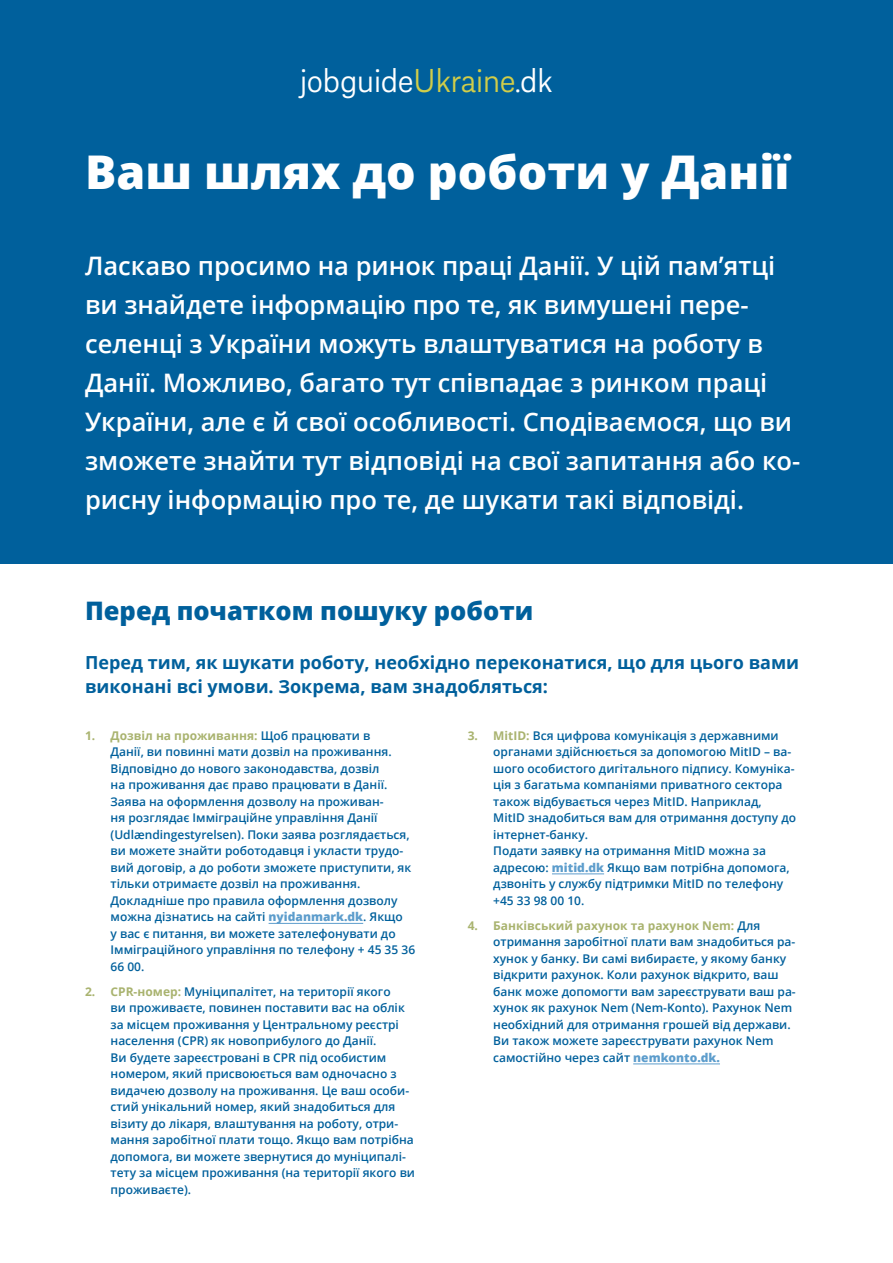
<style>
.page{position:relative;width:893px;height:1263px;background:#fff}
.page>*{position:absolute;margin:0;border:0;box-sizing:border-box;transform-origin:0 0}
.Titel{font:800 46.5px "Open Sans";color:#fff}
.t1{font:300 35.4px "Almanach";color:#fff}
.Manchet{font:600 25.5px/39px "Open Sans";color:#fff}
.Overskrift{font:800 25.5px "Open Sans";color:#00609c}
.indledende_tekst{font:700 18px/24px "Open Sans";color:#00609c}
.t2{font:600 12px/16.5px "Open Sans";color:#00609c}
.s1{color:#d1cd49}
.s2{font-weight:700;color:#a9b36f}
.s3{font-weight:800;color:#5d9dcc}
</style>
<div class="page">
<div style="left:0;top:0;width:893px;height:563px;background:#00609c"></div>
<hr style="left:269px;top:923px;width:94px;height:1px;background:#5d9dcc">
<hr style="left:552px;top:873px;width:52px;height:1px;background:#5d9dcc">
<hr style="left:633px;top:1063px;width:87px;height:1px;background:#5d9dcc">
<h2 class="t1" style="left:300px;top:55px;width:254px">jobguide<span class="s1">Ukraine</span>.dk</h2>
<h1 class="Titel" style="left:85px;top:136px;width:706px">Ваш шлях до роботи у Данії</h1>
<p class="Manchet" style="left:85px;top:246px;width:717px">Ласкаво просимо на ринок праці Данії. У цій пам’ятці ви знайдете інформацію про те, як вимушені пере&shy;селенці з України можуть влаштуватися на роботу в Данії. Можливо, багато тут співпадає з ринком праці України, але є й свої особливості. Сподіваємося, що ви зможете знайти тут відповіді на свої запитання або ко&shy;рисну інформацію про те, де шукати такі відповіді.</p>
<h2 class="Overskrift" style="left:85px;top:591px;width:450px">Перед початком пошуку роботи</h2>
<p class="indledende_tekst" style="left:85px;top:650px;width:716px">Перед тим, як шукати роботу, необхідно переконатися, що для цього вами виконані всі умови. Зокрема, вам знадобляться:</p>
<p class="t2" style="left:111px;top:727px;width:306px;text-indent:-26px"><span class="s2">1. Дозвіл на проживання:</span> Щоб працювати в<br>Данії, ви повинні мати дозвіл на проживання.<br>Відповідно до нового законодавства, дозвіл<br>на проживання дає право працювати в Данії.<br>Заява на оформлення дозволу на проживан-<br>ня розглядає Імміграційне управління Данії (Udlændingestyrelsen). Поки заява розглядається, ви можете знайти роботодавця і укласти трудо&shy;вий договір, а до роботи зможете приступити, як тільки отримаєте дозвіл на проживання.<br>Докладніше про правила оформлення дозволу можна дізнатись на сайті <span class="s3">nyidanmark.dk</span>. Якщо<br>у вас є питання, ви можете зателефонувати до Імміграційного управління по телефону + 45 35 36<br>66 00.</p>
<p class="t2" style="left:111px;top:983px;width:306px;text-indent:-26px"><span class="s2">2. CPR-номер:</span> Муніципалітет, на території якого<br>ви проживаєте, повинен поставити вас на облік за місцем проживання у Центральному реєстрі населення (CPR) як новоприбулого до Данії.<br>Ви будете зареєстровані в CPR під особистим номером, який присвоюється вам одночасно з видачею дозволу на проживання. Це ваш особи&shy;стий унікальний номер, який знадобиться для візиту до лікаря, влаштування на роботу, отри&shy;мання заробітної плати тощо. Якщо вам потрібна допомога, ви можете звернутися до муніципалі&shy;тету за місцем проживання (на території якого ви проживаєте).</p>
<p class="t2" style="left:493px;top:727px;width:304px;text-indent:-26px"><span class="s2">3. MitID:</span> Вся цифрова комунікація з державними органами здійснюється за допомогою MitID – ва&shy;шого особистого дигітального підпису. Комуніка&shy;ція з багатьма компаніями приватного сектора також відбувається через MitID. Наприклад, MitID знадобиться вам для отримання доступу до інтернет-банку.<br>Подати заявку на отримання MitID можна за адресою: <span class="s3">mitid.dk</span> Якщо вам потрібна допомога, дзвоніть у службу підтримки MitID по телефону +45 33 98 00 10.</p>
<p class="t2" style="left:493px;top:917px;width:304px;text-indent:-26px"><span class="s2">4. Банківський рахунок та рахунок Nem:</span> Для отримання заробітної плати вам знадобиться ра&shy;хунок у банку. Ви самі вибираєте, у якому банку відкрити рахунок. Коли рахунок відкрито, ваш банк може допомогти вам зареєструвати ваш ра&shy;хунок як рахунок Nem (Nem-Konto). Рахунок Nem необхідний для отримання грошей від держави.<br>Ви також можете зареєструвати рахунок Nem самостійно через сайт <span class="s3">nemkonto.dk.</span></p>
</div>
